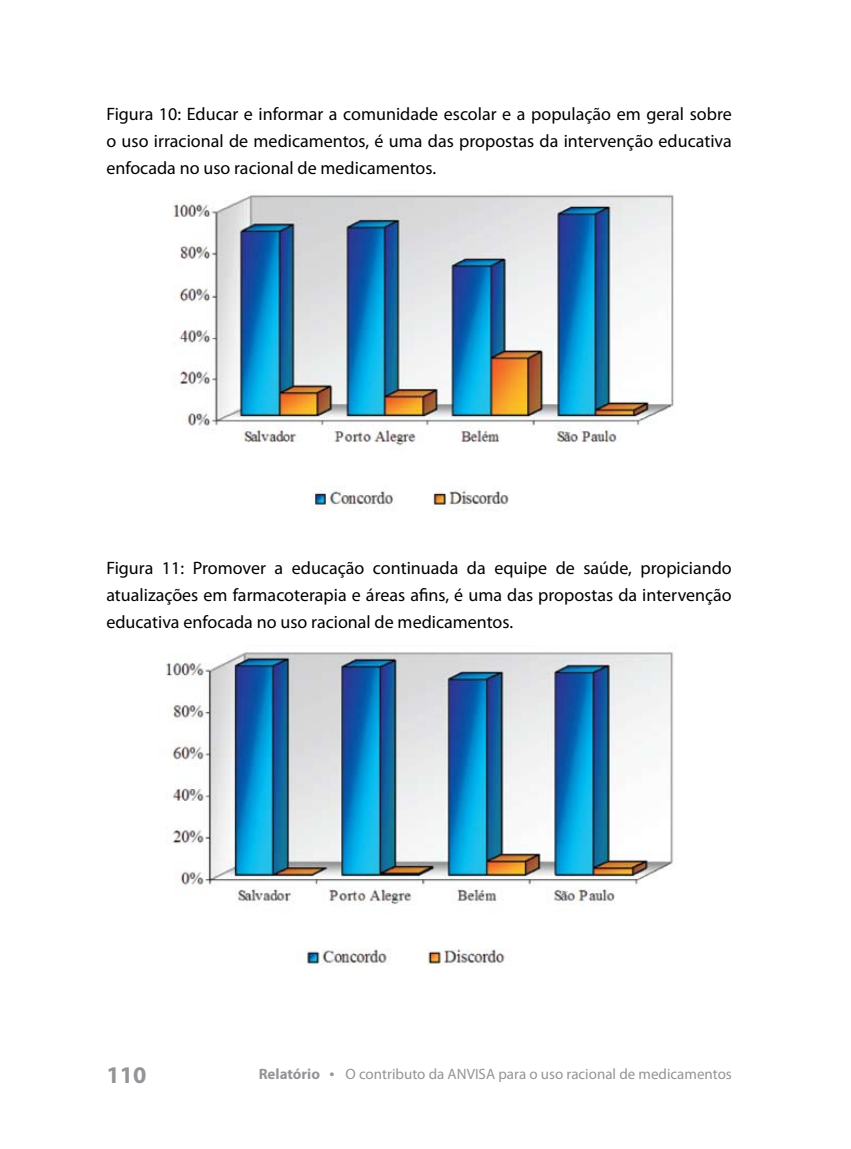
<style>
.page{position:relative;width:851px;height:1149px;background:#fff}
.page>*{position:absolute;margin:0;border:0;box-sizing:border-box;transform-origin:0 0}
.t1{font:700 24px "Myriad Pro";color:#939598}
.t2{font:18px/27px "Myriad Pro";color:#000;text-align:justify}
.t3{font:15px "Myriad Pro";color:#939598}
.s1{font-weight:700}
.s2{font-size:18px}
</style>
<div class="page">
<img style="left:173px;top:194px;width:501px;height:317px">
<img style="left:166px;top:652px;width:508px;height:314px">
<p class="t2" style="left:106px;top:100px;width:627px">Figura 10: Educar e informar a comunidade escolar e a população em geral sobre o uso irracional de medicamentos, é uma das propostas da intervenção educativa enfocada no uso racional de medicamentos.</p>
<p class="t2" style="left:106px;top:553px;width:627px">Figura 11: Promover a educação continuada da equipe de saúde, propiciando atualizações em farmacoterapia e áreas afins, é uma das propostas da intervenção educativa enfocada no uso racional de medicamentos.</p>
<h1 class="t1" style="left:106px;top:1059px;width:41px">110</h1>
<p class="t3" style="left:259px;top:1064px;width:474px"><span class="s1">Relatório</span> <span class="s2">•</span> O contributo da ANVISA para o uso racional de medicamentos</p>
</div>
